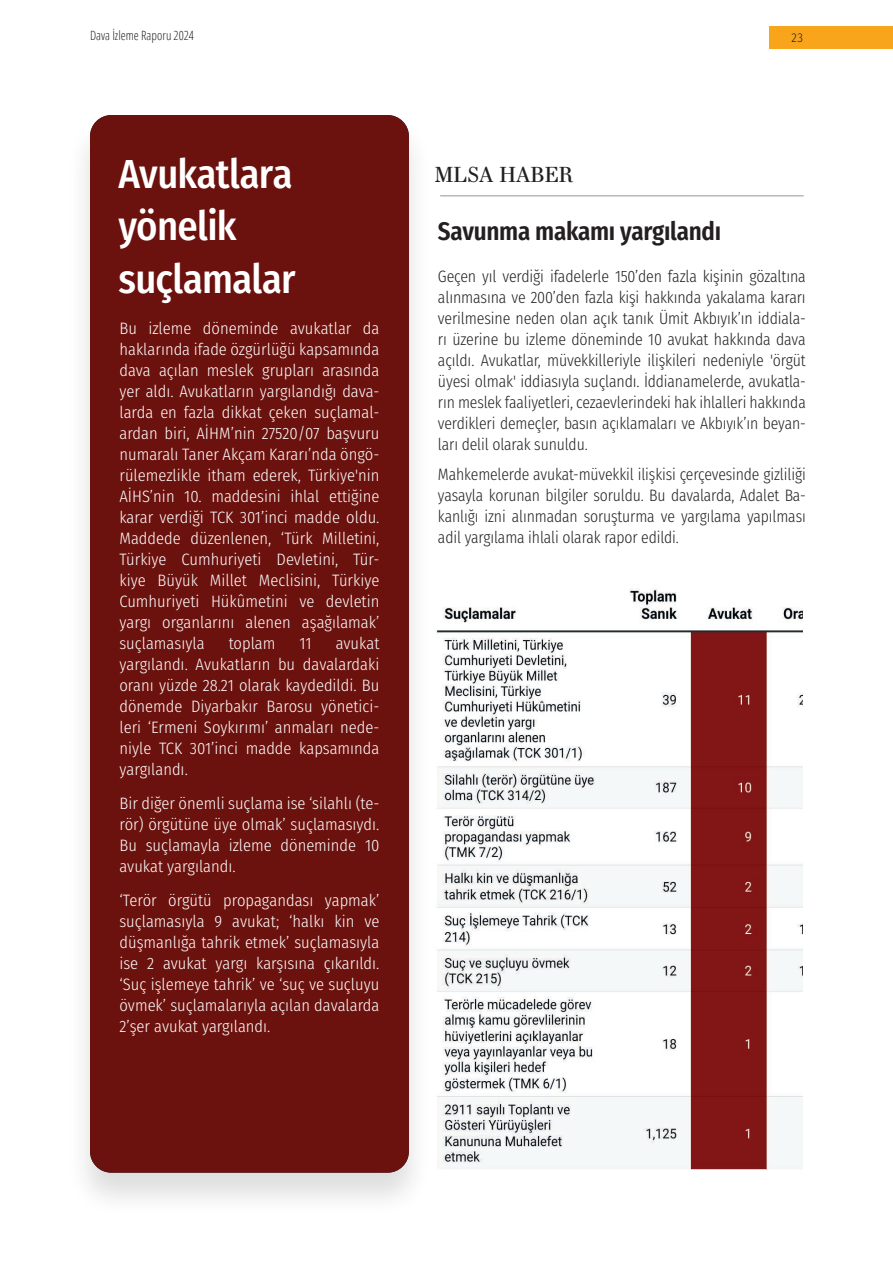
<style>
.page{position:relative;width:893px;height:1263px;background:#fff}
.page>*{position:absolute;margin:0;border:0;box-sizing:border-box;transform-origin:0 0}
.t1{font:500 40.5px/52.5px "Fira Sans Condensed";letter-spacing:-.02em;color:#fff}
.t2{font:600 25.5px "Fira Sans Condensed";letter-spacing:-.01em;color:#231f20}
.t3{font:21px "Essonnes Text";color:#231f20}
.t4{font:300 16.5px/21px "Fira Sans Condensed";color:#fff;text-align:justify}
.t5{font:300 16.5px/21px "Fira Sans Condensed";letter-spacing:-.01em;color:#231f20;text-align:justify;scale:.96 1}
.t6{font:300 16.5px/21px "Fira Sans Condensed";letter-spacing:-.01em;color:#231f20;text-align:justify;scale:.95 1}
.t7{font:300 condensed 12.75px "Open Sans";color:#231f20}
.t8{font:300 12.75px "Fira Sans Condensed";color:#231f20}
</style>
<div class="page">
<div style="left:66px;top:112px;width:367px;height:1106px;background:#231f20;opacity:.15"></div>
<div style="left:90px;top:115px;width:319px;height:1058px;background:#6c120e"></div>
<img style="left:428px;top:561px;width:375px;height:611px">
<hr style="left:440px;top:195px;width:364px;height:1px;background:#939598">
<div style="left:769px;top:26px;width:124px;height:23px;background:#f9a51b"></div>
<p class="t7" style="left:90px;top:26px;width:105px">Dava İzleme Raporu 2024</p>
<p class="t8" style="left:791px;top:28px;width:13px">23</p>
<h1 class="t1" style="left:118px;top:145px;width:176px">Avukatlara</h1>
<p class="t3" style="left:435px;top:159px;width:140px">MLSA HABER</p>
<h1 class="t1" style="left:118px;top:198px;width:179px">yönelik suçlamalar</h1>
<p class="t4" style="left:119px;top:318px;width:262px">Bu izleme döneminde avukatlar da haklarında ifade özgürlüğü kapsamında dava açılan meslek grupları arasında yer aldı. Avukatların yargılandığı dava&shy;larda en fazla dikkat çeken suçlamal&shy;ardan biri, AİHM’nin 27520/07 başvuru numaralı Taner Akçam Kararı’nda öngö&shy;rülemezlikle itham ederek, Türkiye'nin AİHS’nin 10. maddesini ihlal ettiğine karar verdiği TCK 301’inci madde oldu.<br>Maddede düzenlenen, ‘Türk Milletini, Türkiye Cumhuriyeti Devletini, Tür&shy;kiye Büyük Millet Meclisini, Türkiye Cumhuriyeti Hükûmetini ve devletin yargı organlarını alenen aşağılamak’ suçlamasıyla</p>
<h2 class="t2" style="left:438px;top:210px;width:285px">Savunma makamı yargılandı</h2>
<p class="t5" style="left:438px;top:266px;width:385px">Geçen yıl verdiği ifadelerle 150’den fazla kişinin gözaltına alınmasına ve 200’den fazla kişi hakkında yakalama kararı verilmesine neden olan açık tanık Ümit Akbıyık’ın iddiala&shy;rı üzerine bu izleme döneminde 10 avukat hakkında dava açıldı. Avukatlar, müvekkilleriyle ilişkileri nedeniyle 'örgüt üyesi olmak' iddiasıyla suçlandı. İddianamelerde, avukatla&shy;rın meslek faaliyetleri, cezaevlerindeki hak ihlalleri hakkında verdikleri demeçler, basın açıklamaları ve Akbıyık’ın beyan&shy;ları delil olarak sunuldu.</p>
<p class="t6" style="left:438px;top:463px;width:389px">Mahkemelerde avukat-müvekkil ilişkisi çerçevesinde gizliliği yasayla korunan bilgiler soruldu. Bu davalarda, Adalet Ba&shy;kanlığı izni alınmadan soruşturma ve yargılama yapılması adil yargılama ihlali olarak rapor edildi.</p>
<p class="t4" style="left:119px;top:633px;width:262px;text-indent:216px">avukat yargılandı. Avukatların bu davalardaki oranı yüzde 28.21 olarak kaydedildi. Bu dönemde Diyarbakır Barosu yönetici&shy;leri ‘Ermeni Soykırımı’ anmaları nede&shy;niyle TCK 301’inci madde kapsamında yargılandı.</p>
<p class="t4" style="left:119px;top:793px;width:261px">Bir diğer önemli suçlama ise ‘silahlı (te&shy;rör) örgütüne üye olmak’ suçlamasıydı.<br>Bu suçlamayla izleme döneminde 10 avukat yargılandı.</p>
<p class="t4" style="left:119px;top:890px;width:261px">‘Terör örgütü propagandası yapmak’ suçlamasıyla 9 avukat; ‘halkı kin ve düşmanlığa tahrik etmek’ suçlamasıyla ise 2 avukat yargı karşısına çıkarıldı. ‘Suç işlemeye tahrik’ ve ‘suç ve suçluyu övmek’ suçlamalarıyla açılan davalarda 2’şer avukat yargılandı.</p>
<p class="t4" style="left:229px;top:633px;width:48px">toplam</p>
<p class="t4" style="left:300px;top:633px;width:14px">11</p>
</div>
